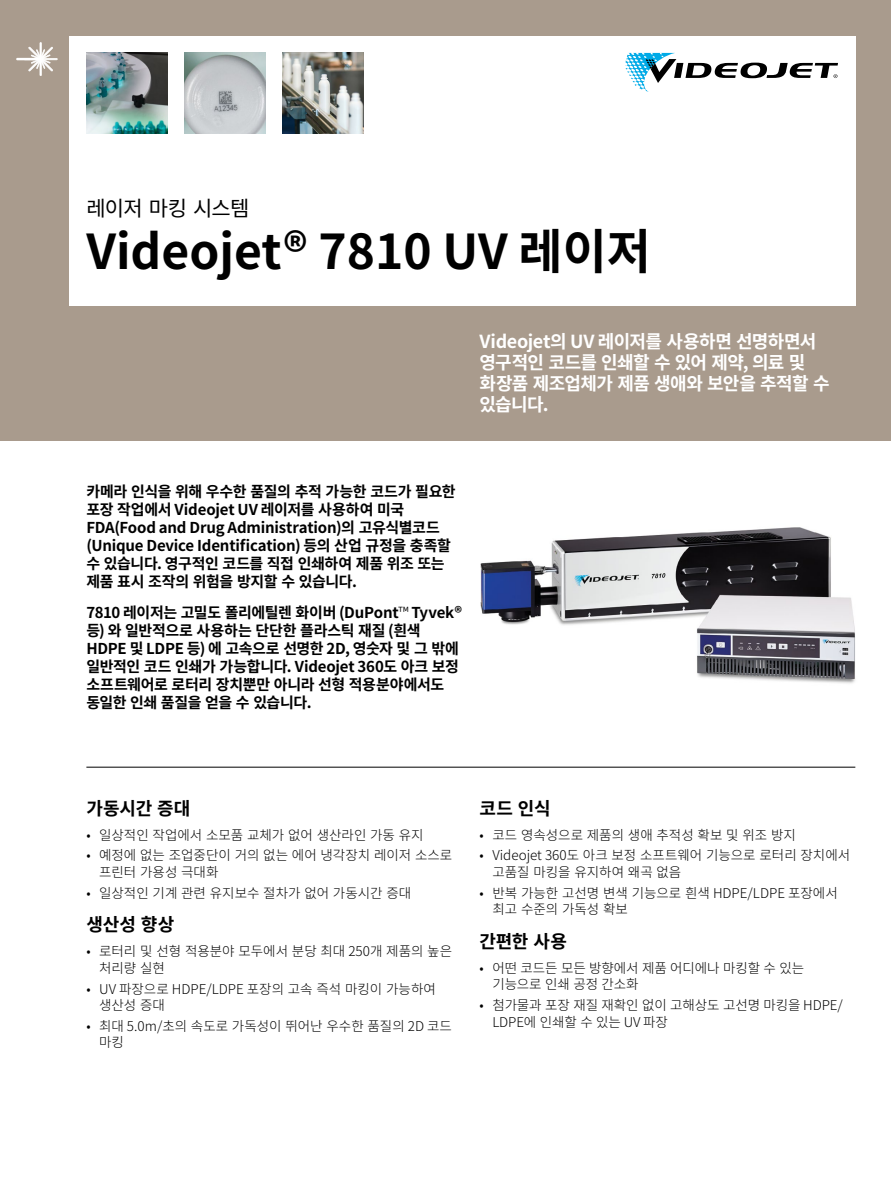
<style>
.page{position:relative;width:891px;height:1188px;background:#fff}
.page>*{position:absolute;margin:0;border:0;box-sizing:border-box;transform-origin:0 0}
.t1{font:700 48px "Noto Sans CJ Kkr";color:#000}
.t2{font:21px "Noto Sans CJ Kkr";letter-spacing:-.035em;color:#000}
.t3{font:700 18px/21px "Noto Sans CJ Kkr";letter-spacing:-.03em;color:#fff}
.t4{font:700 18px "Noto Sans CJ Kkr";letter-spacing:-.005em;color:#000}
.t5{font:700 15px/18px "Noto Sans CJ Kkr";letter-spacing:-.015em;color:#000}
.t6{font:300 13.5px/16.5px "Noto Sans CJ Kkr";color:#000}
.s1{font-weight:300}
</style>
<div class="page">
<div style="left:0;top:0;width:891px;height:441px;background:#a99b8d"></div>
<div style="left:69px;top:36px;width:786px;height:270px;background:#fff"></div>
<hr style="left:16px;top:58px;width:26px;height:2px;background:#fff">
<hr style="left:24px;top:58px;width:34px;height:2px;background:#fff">
<hr style="left:40px;top:42px;width:2px;height:34px;background:#fff">
<svg style="left:28px;top:47px;width:25px;height:24px"></svg>
<svg style="left:625px;top:53px;width:213px;height:39px"></svg>
<hr style="left:86px;top:767px;width:769px;height:1px;background:#000">
<img style="left:185px;top:53px;width:81px;height:81px">
<img style="left:480px;top:527px;width:375px;height:157px">
<img style="left:283px;top:53px;width:81px;height:81px">
<img style="left:86px;top:53px;width:81px;height:81px">
<h2 class="t2" style="left:86px;top:197px;width:165px">레이저 마킹 시스템</h2>
<h1 class="t1" style="left:86px;top:224px;width:566px">Videojet® 7810 UV 레이저</h1>
<h3 class="t3" style="left:480px;top:332px;width:352px">Videojet의 UV 레이저를 사용하면 선명하면서 영구적인 코드를 인쇄할 수 있어 제약, 의료 및 화장품 제조업체가 제품 생애와 보안을 추적할 수 있습니다.</h3>
<p class="t5" style="left:86px;top:483px;width:371px">카메라 인식을 위해 우수한 품질의 추적 가능한 코드가 필요한 포장 작업에서 Videojet UV 레이저를 사용하여 미국 FDA(Food and Drug Administration)의 고유식별코드 (Unique Device Identification) 등의 산업 규정을 충족할 수 있습니다. 영구적인 코드를 직접 인쇄하여 제품 위조 또는 제품 표시 조작의 위험을 방지할 수 있습니다.</p>
<p class="t5" style="left:86px;top:604px;width:377px">7810 레이저는 고밀도 폴리에틸렌 화이버 (DuPont<span class="s1">™</span> Tyvek® 등) 와 일반적으로 사용하는 단단한 플라스틱 재질 (흰색<br>HDPE 및 LDPE 등) 에 고속으로 선명한 2D, 영숫자 및 그 밖에 일반적인 코드 인쇄가 가능합니다. Videojet 360도 아크 보정 소프트웨어로 로터리 장치뿐만 아니라 선형 적용분야에서도 동일한 인쇄 품질을 얻을 수 있습니다.</p>
<h3 class="t4" style="left:86px;top:798px;width:105px">가동시간 증대</h3>
<p class="t6" style="left:86px;top:827px;width:339px">• 일상적인 작업에서 소모품 교체가 없어 생산라인 가동 유지</p>
<p class="t6" style="left:99px;top:848px;width:355px;text-indent:-13px">• 예정에 없는 조업중단이 거의 없는 에어 냉각장치 레이저 소스로 프린터 가용성 극대화</p>
<p class="t6" style="left:86px;top:885px;width:326px">• 일상적인 기계 관련 유지보수 절차가 없어 가동시간 증대</p>
<h3 class="t4" style="left:86px;top:915px;width:90px">생산성 향상</h3>
<p class="t6" style="left:99px;top:944px;width:354px;text-indent:-13px">• 로터리 및 선형 적용분야 모두에서 분당 최대 250개 제품의 높은 처리량 실현</p>
<p class="t6" style="left:99px;top:981px;width:338px;text-indent:-13px">• UV 파장으로 HDPE/LDPE 포장의 고속 즉석 마킹이 가능하여 생산성 증대</p>
<p class="t6" style="left:99px;top:1018px;width:354px;text-indent:-13px">• 최대 5.0m/초의 속도로 가독성이 뛰어난 우수한 품질의 2D 코드 마킹</p>
<h3 class="t4" style="left:480px;top:798px;width:73px">코드 인식</h3>
<p class="t6" style="left:480px;top:827px;width:318px">• 코드 영속성으로 제품의 생애 추적성 확보 및 위조 방지</p>
<p class="t6" style="left:492px;top:848px;width:359px;text-indent:-13px">• Videojet 360도 아크 보정 소프트웨어 기능으로 로터리 장치에서 고품질 마킹을 유지하여 왜곡 없음</p>
<p class="t6" style="left:492px;top:885px;width:347px;text-indent:-13px">• 반복 가능한 고선명 변색 기능으로 흰색 HDPE/LDPE 포장에서 최고 수준의 가독성 확보</p>
<h3 class="t4" style="left:480px;top:931px;width:89px">간편한 사용</h3>
<p class="t6" style="left:492px;top:960px;width:313px;text-indent:-13px">• 어떤 코드든 모든 방향에서 제품 어디에나 마킹할 수 있는 기능으로 인쇄 공정 간소화</p>
<p class="t6" style="left:492px;top:997px;width:352px;text-indent:-13px">• 첨가물과 포장 재질 재확인 없이 고해상도 고선명 마킹을 HDPE/<br>LDPE에 인쇄할 수 있는 UV 파장</p>
</div>
